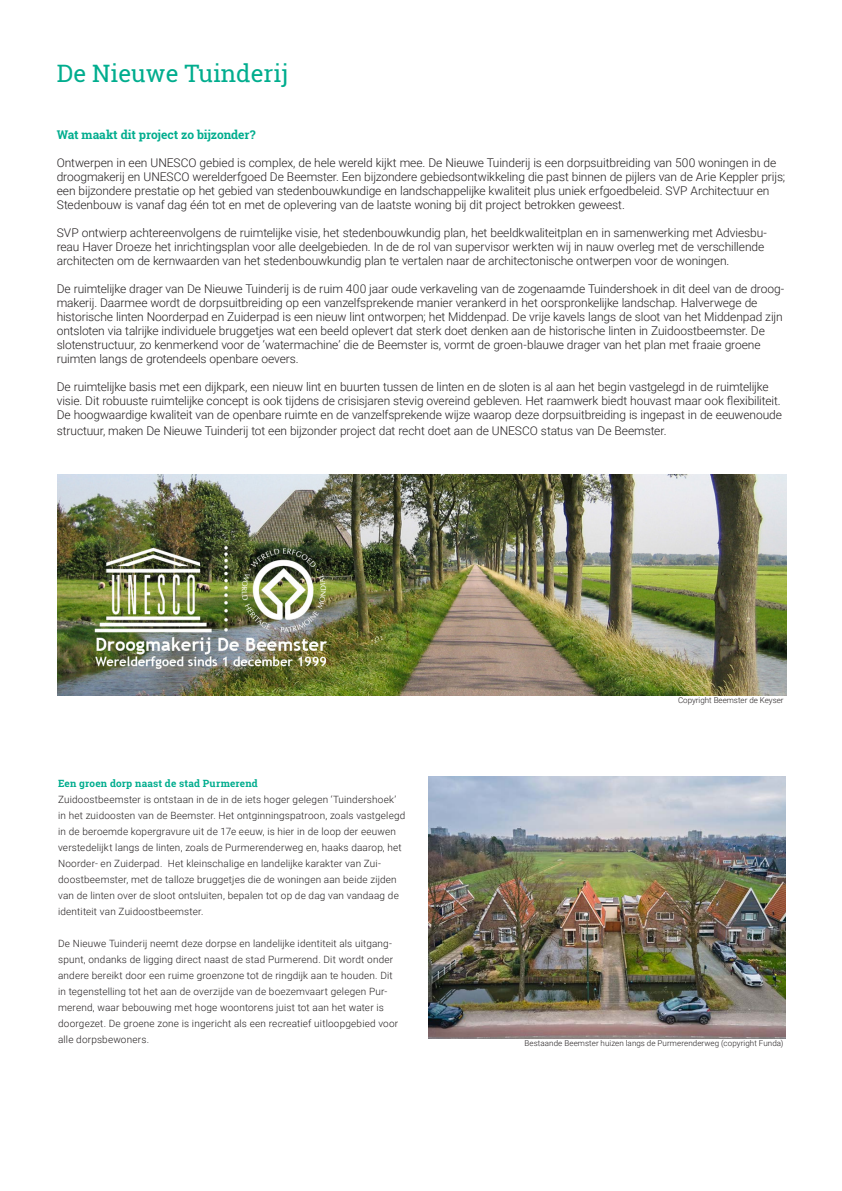
<style>
.page{position:relative;width:842px;height:1191px;background:#fff}
.page>*{position:absolute;margin:0;border:0;box-sizing:border-box;transform-origin:0 0}
.Pagina_titel{font:24px "Roboto Slab";color:#00ad8e}
.Tekst_-_inleidende_tekst{font:300 12px/14px "Roboto";letter-spacing:-.01em;color:#231f20}
.Tekst_-_inleidende_tekst-2{font:700 12px "Roboto Slab";letter-spacing:-.01em;color:#00ad8e}
.t1{font:300 10px/16px "Roboto";letter-spacing:.015em;color:#231f20}
.t2{font:700 10px "Roboto Slab";letter-spacing:.02em;color:#00ad8e}
.Tekst_-_onderschrift{font:300 8px "Roboto";letter-spacing:.01em;color:#231f20}
</style>
<div class="page">
<img style="left:58px;top:474px;width:728px;height:221px">
<img style="left:428px;top:776px;width:357px;height:262px">
<p class="Pagina_titel" style="left:57px;top:57px;width:233px">De Nieuwe Tuinderij</p>
<p class="Tekst_-_inleidende_tekst-2" style="left:57px;top:126px;width:200px">Wat maakt dit project zo bijzonder?</p>
<p class="Tekst_-_inleidende_tekst" style="left:57px;top:155px;width:730px">Ontwerpen in een UNESCO gebied is complex, de hele wereld kijkt mee. De Nieuwe Tuinderij is een dorpsuitbreiding van 500 woningen in de droogmakerij en UNESCO werelderfgoed De Beemster. Een bijzondere gebiedsontwikkeling die past binnen de pijlers van de Arie Keppler prijs; een bijzondere prestatie op het gebied van stedenbouwkundige en landschappelijke kwaliteit plus uniek erfgoedbeleid. SVP Architectuur en Stedenbouw is vanaf dag één tot en met de oplevering van de laatste woning bij dit project betrokken geweest.</p>
<p class="Tekst_-_inleidende_tekst" style="left:57px;top:225px;width:712px">SVP ontwierp achtereenvolgens de ruimtelijke visie, het stedenbouwkundig plan, het beeldkwaliteitplan en in samenwerking met Adviesbu&shy;reau Haver Droeze het inrichtingsplan voor alle deelgebieden. In de de rol van supervisor werkten wij in nauw overleg met de verschillende architecten om de kernwaarden van het stedenbouwkundig plan te vertalen naar de architectonische ontwerpen voor de woningen.</p>
<p class="Tekst_-_inleidende_tekst" style="left:57px;top:281px;width:729px">De ruimtelijke drager van De Nieuwe Tuinderij is de ruim 400 jaar oude verkaveling van de zogenaamde Tuindershoek in dit deel van de droog&shy;makerij. Daarmee wordt de dorpsuitbreiding op een vanzelfsprekende manier verankerd in het oorspronkelijke landschap. Halverwege de historische linten Noorderpad en Zuiderpad is een nieuw lint ontworpen; het Middenpad. De vrije kavels langs de sloot van het Middenpad zijn ontsloten via talrijke individuele bruggetjes wat een beeld oplevert dat sterk doet denken aan de historische linten in Zuidoostbeemster. De slotenstructuur, zo kenmerkend voor de ‘watermachine’ die de Beemster is, vormt de groen-blauwe drager van het plan met fraaie groene ruimten langs de grotendeels openbare oevers.</p>
<p class="Tekst_-_inleidende_tekst" style="left:57px;top:379px;width:727px">De ruimtelijke basis met een dijkpark, een nieuw lint en buurten tussen de linten en de sloten is al aan het begin vastgelegd in de ruimtelijke visie. Dit robuuste ruimtelijke concept is ook tijdens de crisisjaren stevig overeind gebleven. Het raamwerk biedt houvast maar ook flexibiliteit.<br>De hoogwaardige kwaliteit van de openbare ruimte en de vanzelfsprekende wijze waarop deze dorpsuitbreiding is ingepast in de eeuwenoude</p>
<p class="Tekst_-_inleidende_tekst" style="left:57px;top:423px;width:611px">structuur, maken De Nieuwe Tuinderij tot een bijzonder project dat recht doet aan de UNESCO status van De Beemster.</p>
<p class="t2" style="left:58px;top:776px;width:201px">Een groen dorp naast de stad Purmerend</p>
<p class="t1" style="left:58px;top:791px;width:349px">Zuidoostbeemster is ontstaan in de in de iets hoger gelegen ‘Tuindershoek’ in het zuidoosten van de Beemster. Het ontginningspatroon, zoals vastgelegd in de beroemde kopergravure uit de 17e eeuw, is hier in de loop der eeuwen verstedelijkt langs de linten, zoals de Purmerenderweg en, haaks daarop, het Noorder- en Zuiderpad. Het kleinschalige en landelijke karakter van Zui&shy;doostbeemster, met de talloze bruggetjes die de woningen aan beide zijden van de linten over de sloot ontsluiten, bepalen tot op de dag van vandaag de identiteit van Zuidoostbeemster.</p>
<p class="t1" style="left:58px;top:935px;width:342px">De Nieuwe Tuinderij neemt deze dorpse en landelijke identiteit als uitgang&shy;spunt, ondanks de ligging direct naast de stad Purmerend. Dit wordt onder andere bereikt door een ruime groenzone tot de ringdijk aan te houden. Dit in tegenstelling tot het aan de overzijde van de boezemvaart gelegen Pur&shy;merend, waar bebouwing met hoge woontorens juist tot aan het water is doorgezet. De groene zone is ingericht als een recreatief uitloopgebied voor alle dorpsbewoners.</p>
<p class="Tekst_-_onderschrift" style="left:678px;top:694px;width:107px">Copyright Beemster de Keyser</p>
<p class="Tekst_-_onderschrift" style="left:524px;top:1037px;width:261px">Bestaande Beemster huizen langs de Purmerenderweg (copyright Funda)</p>
</div>
